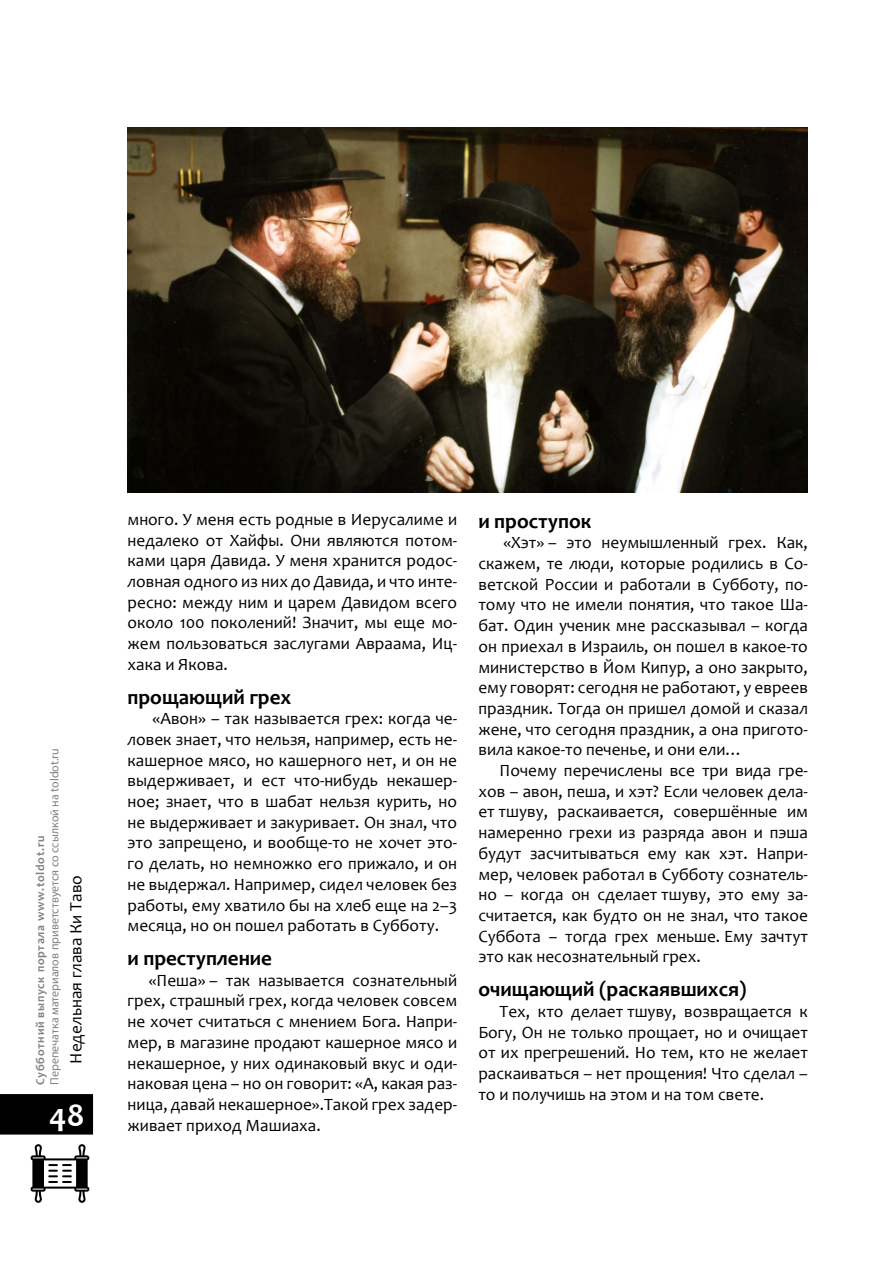
<style>
.page{position:relative;width:893px;height:1263px;background:#fff}
.page>*{position:absolute;margin:0;border:0;box-sizing:border-box;transform-origin:0 0}
.t1{font:700 33px "Candara";color:#fff}
.t2{font:700 21px "Candara";color:#000}
.t3{font:17.25px/20.7px "Candara";color:#000;text-align:justify}
.t4{font:12px "Myriad Pro";color:#808285}
.t5{font:700 12px "Candara";letter-spacing:.06em;color:#808285}
</style>
<div class="page">
<div style="left:0;top:1094px;width:93px;height:40px;background:#000"></div>
<svg style="left:31px;top:1144px;width:58px;height:59px"></svg>
<img style="left:128px;top:128px;width:680px;height:365px">
<p class="t4" style="left:47px;top:1085px;width:338px;rotate:-90deg">Перепечатка материалов приветствуется со ссылкой на toldot.ru</p>
<h1 class="t1" style="left:49px;top:1095px;width:37px">48</h1>
<p class="t5" style="left:33px;top:1085px;width:251px;rotate:-90deg">Субботний выпуск портала www.toldot.ru</p>
<p class="t3" style="left:65px;top:1064px;width:190px;rotate:-90deg">Недельная глава Ки Таво</p>
<p class="t3" style="left:128px;top:509px;width:331px">много. У меня есть родные в Иерусалиме и недалеко от Хайфы. Они являются потом&shy;ками царя Давида. У меня хранится родос&shy;ловная одного из них до Давида, и что инте&shy;ресно: между ним и царем Давидом всего около 100 поколений! Значит, мы еще мо&shy;жем пользоваться заслугами Авраама, Иц&shy;хака и Якова.</p>
<p class="t2" style="left:128px;top:683px;width:165px">прощающий грех</p>
<p class="t3" style="left:128px;top:708px;width:331px;text-indent:25px">«Авон» – так называется грех: когда че&shy;ловек знает, что нельзя, например, есть не&shy;кашерное мясо, но кашерного нет, и он не выдерживает, и ест что-нибудь некашер&shy;ное; знает, что в шабат нельзя курить, но не выдерживает и закуривает. Он знал, что это запрещено, и вообще-то не хочет это&shy;го делать, но немножко его прижало, и он не выдержал. Например, сидел человек без работы, ему хватило бы на хлеб еще на 2–3 месяца, но он пошел работать в Субботу.</p>
<p class="t2" style="left:128px;top:945px;width:146px">и преступление</p>
<p class="t3" style="left:128px;top:969px;width:331px;text-indent:21px">«Пеша» – так называется сознательный грех, страшный грех, когда человек совсем не хочет считаться с мнением Бога. Напри&shy;мер, в магазине продают кашерное мясо и некашерное, у них одинаковый вкус и оди&shy;наковая цена – но он говорит: «А, какая раз&shy;ница, давай некашерное».Такой грех задер&shy;живает приход Машиаха.</p>
<p class="t2" style="left:478px;top:508px;width:115px">и проступок</p>
<p class="t3" style="left:478px;top:532px;width:331px;text-indent:25px">«Хэт» – это неумышленный грех. Как, скажем, те люди, которые родились в Со&shy;ветской России и работали в Субботу, по&shy;тому что не имели понятия, что такое Ша&shy;бат. Один ученик мне рассказывал – когда он приехал в Израиль, он пошел в какое-то министерство в Йом Кипур, а оно закрыто, ему говорят: сегодня не работают, у евреев праздник. Тогда он пришел домой и сказал жене, что сегодня праздник, а она пригото&shy;вила какое-то печенье, и они ели…</p>
<p class="t3" style="left:478px;top:760px;width:331px;text-indent:21px">Почему перечислены все три вида гре&shy;хов – авон, пеша, и хэт? Если человек дела&shy;ет тшуву, раскаивается, совершённые им намеренно грехи из разряда авон и пэша будут засчитываться ему как хэт. Напри&shy;мер, человек работал в Субботу сознатель&shy;но – когда он сделает тшуву, это ему за&shy;считается, как будто он не знал, что такое Суббота – тогда грех меньше. Ему зачтут это как несознательный грех.</p>
<p class="t2" style="left:478px;top:976px;width:270px">очищающий (раскаявшихся)</p>
<p class="t3" style="left:478px;top:1001px;width:331px;text-indent:21px">Тех, кто делает тшуву, возвращается к Богу, Он не только прощает, но и очищает от их прегрешений. Но тем, кто не желает раскаиваться – нет прощения! Что сделал – то и получишь на этом и на том свете.</p>
</div>
